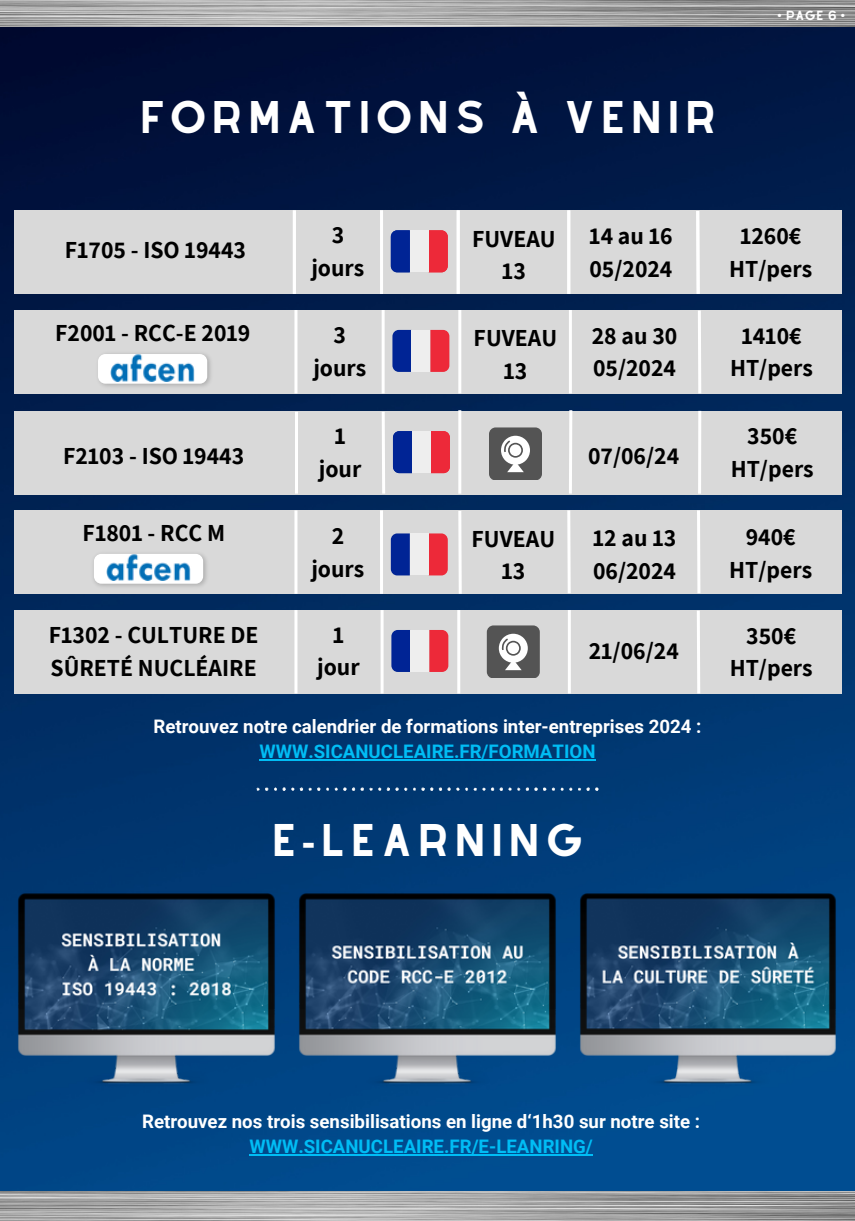
<style>
.page{position:relative;width:855px;height:1221px;background:#fff}
.page>*{position:absolute;margin:0;border:0;box-sizing:border-box;transform-origin:0 0}
.t1{font:40px "Alyssum Sans";letter-spacing:.15em;color:#fff}
.t2{font:700 23.8px/32.8px "Assistant";color:#000;text-align:center}
.t3{font:700 18.6px "Roboto";color:#fff}
.t4{font:700 18.6px "Roboto";color:#00bdf5}
.t5{font:11.6px "Alyssum Sans";color:#fff}
.s1{font-family:"Noto Sans";font-weight:700}
</style>
<div class="page">
<img style="left:0;top:27px;width:855px;height:1164px">
<img style="left:0;top:0;width:855px;height:27px">
<div style="left:15px;top:210px;width:827px;height:84px;background:#d9d9d9"></div>
<div style="left:15px;top:310px;width:827px;height:83px;background:#d9d9d9"></div>
<div style="left:15px;top:411px;width:827px;height:83px;background:#d9d9d9"></div>
<img style="left:99px;top:353px;width:112px;height:34px">
<div style="left:98px;top:354px;width:109px;height:30px;background:#fff;border-radius:7px"></div>
<img style="left:110px;top:353px;width:85px;height:28px">
<div style="left:15px;top:510px;width:827px;height:84px;background:#d9d9d9"></div>
<div style="left:15px;top:610px;width:827px;height:83px;background:#d9d9d9"></div>
<svg style="left:429px;top:230px;width:19px;height:42px"></svg>
<svg style="left:391px;top:230px;width:19px;height:42px"></svg>
<div style="left:410px;top:230px;width:19px;height:42px;background:#eee"></div>
<hr style="left:380px;top:210px;width:3px;height:84px;background:#fff">
<hr style="left:567px;top:210px;width:3px;height:84px;background:#fff">
<hr style="left:293px;top:210px;width:3px;height:84px;background:#fff">
<hr style="left:457px;top:210px;width:3px;height:84px;background:#fff">
<hr style="left:696px;top:211px;width:4px;height:83px;background:#fff">
<svg style="left:430px;top:330px;width:19px;height:42px"></svg>
<svg style="left:392px;top:330px;width:19px;height:42px"></svg>
<div style="left:411px;top:330px;width:19px;height:42px;background:#eee"></div>
<hr style="left:382px;top:310px;width:3px;height:83px;background:#fff">
<hr style="left:569px;top:310px;width:3px;height:83px;background:#fff">
<hr style="left:294px;top:310px;width:3px;height:83px;background:#fff">
<hr style="left:458px;top:310px;width:3px;height:83px;background:#fff">
<hr style="left:698px;top:311px;width:3px;height:82px;background:#fff">
<hr style="left:382px;top:412px;width:3px;height:82px;background:#fff">
<hr style="left:569px;top:410px;width:3px;height:84px;background:#fff">
<hr style="left:295px;top:412px;width:3px;height:82px;background:#fff">
<hr style="left:458px;top:410px;width:3px;height:84px;background:#fff">
<hr style="left:698px;top:411px;width:3px;height:83px;background:#fff">
<svg style="left:431px;top:431px;width:19px;height:42px"></svg>
<svg style="left:393px;top:431px;width:19px;height:42px"></svg>
<div style="left:412px;top:431px;width:19px;height:42px;background:#eee"></div>
<hr style="left:294px;top:510px;width:3px;height:84px;background:#fff">
<svg style="left:429px;top:533px;width:19px;height:42px"></svg>
<svg style="left:391px;top:533px;width:19px;height:42px"></svg>
<div style="left:410px;top:533px;width:19px;height:42px;background:#eee"></div>
<hr style="left:380px;top:510px;width:3px;height:84px;background:#fff">
<svg style="left:458px;top:511px;width:4px;height:83px"></svg>
<div style="left:489px;top:427px;width:53px;height:53px;background:#545454;border-radius:7px"></div>
<svg style="left:501px;top:436px;width:29px;height:36px"></svg>
<hr style="left:697px;top:510px;width:3px;height:83px;background:#fff">
<svg style="left:567px;top:510px;width:4px;height:83px"></svg>
<svg style="left:429px;top:630px;width:19px;height:42px"></svg>
<svg style="left:391px;top:630px;width:19px;height:42px"></svg>
<div style="left:410px;top:630px;width:19px;height:42px;background:#eee"></div>
<hr style="left:381px;top:610px;width:3px;height:83px;background:#fff">
<hr style="left:568px;top:610px;width:3px;height:83px;background:#fff">
<hr style="left:294px;top:610px;width:3px;height:83px;background:#fff">
<hr style="left:457px;top:610px;width:3px;height:83px;background:#fff">
<hr style="left:697px;top:611px;width:3px;height:82px;background:#fff">
<svg style="left:300px;top:787px;width:3px;height:4px"></svg>
<svg style="left:257px;top:787px;width:37px;height:4px"></svg>
<svg style="left:309px;top:787px;width:11px;height:4px"></svg>
<svg style="left:439px;top:787px;width:29px;height:4px"></svg>
<svg style="left:335px;top:787px;width:98px;height:4px"></svg>
<svg style="left:474px;top:787px;width:46px;height:4px"></svg>
<svg style="left:526px;top:787px;width:20px;height:4px"></svg>
<svg style="left:561px;top:788px;width:11px;height:3px"></svg>
<svg style="left:587px;top:787px;width:11px;height:4px"></svg>
<svg style="left:552px;top:787px;width:3px;height:4px"></svg>
<img style="left:0;top:1191px;width:855px;height:30px">
<div style="left:94px;top:554px;width:109px;height:30px;background:#fff;border-radius:7px"></div>
<img style="left:106px;top:553px;width:86px;height:27px">
<div style="left:487px;top:625px;width:52px;height:53px;background:#545454;border-radius:7px"></div>
<svg style="left:499px;top:634px;width:29px;height:36px"></svg>
<img style="left:14px;top:858px;width:265px;height:266px">
<img style="left:295px;top:858px;width:265px;height:266px">
<img style="left:575px;top:858px;width:266px;height:266px">
<hr style="left:259px;top:760px;width:337px;height:1px;background:#00bdf5">
<hr style="left:249px;top:1155px;width:55px;height:1px;background:#00bdf5">
<hr style="left:304px;top:1155px;width:289px;height:1px;background:#00bdf5">
<h1 class="t1" style="left:140px;top:93px;width:577px">FORMATIONS À VENIR</h1>
<p class="t5" style="left:778px;top:8px;width:68px">• Page 6 •</p>
<p class="t2" style="left:65px;top:233px;width:183px">F1705 - ISO 19443</p>
<p class="t2" style="left:311px;top:218px;width:54px">3 jours</p>
<p class="t2" style="left:472px;top:221px;width:85px">FUVEAU<br>13</p>
<p class="t2" style="left:589px;top:219px;width:85px;text-align:left">14 au 16<br>05/2024</p>
<p class="t2" style="left:729px;top:219px;width:84px">1260€<br>HT/pers</p>
<p class="t2" style="left:55px;top:316px;width:197px">F2001 - RCC-E 2019</p>
<p class="t2" style="left:313px;top:318px;width:54px">3 jours</p>
<p class="t2" style="left:474px;top:321px;width:85px">FUVEAU<br>13</p>
<p class="t2" style="left:730px;top:318px;width:84px">1410€<br>HT/pers</p>
<p class="t2" style="left:592px;top:318px;width:87px;text-align:left">28 au 30<br>05/2024</p>
<p class="t2" style="left:63px;top:439px;width:183px">F2103 - ISO 19443</p>
<p class="t2" style="left:319px;top:419px;width:44px">1 jour</p>
<p class="t2" style="left:588px;top:439px;width:93px">07/06/24</p>
<p class="t2" style="left:731px;top:419px;width:84px">350€<br>HT/pers</p>
<p class="t2" style="left:83px;top:515px;width:144px">F1801 - RCC M</p>
<p class="t2" style="left:311px;top:519px;width:54px">2 jours</p>
<p class="t2" style="left:471px;top:521px;width:85px">FUVEAU<br>13</p>
<p class="t2" style="left:593px;top:521px;width:85px;text-align:left">12 au 13<br>06/2024</p>
<p class="t2" style="left:729px;top:520px;width:84px">940€<br>HT/pers</p>
<p class="t2" style="left:49px;top:618px;width:211px;text-align:left">F1302 - CULTURE DE<br>SÛRETÉ NUCLÉAIRE</p>
<p class="t2" style="left:317px;top:617px;width:44px">1 jour</p>
<p class="t2" style="left:589px;top:634px;width:92px">21/06/24</p>
<p class="t2" style="left:730px;top:618px;width:84px">350€<br>HT/pers</p>
<p class="t3" style="left:154px;top:715px;width:549px">Retrouvez notre calendrier de formations inter-entreprises 2024 :</p>
<p class="t4" style="left:259px;top:741px;width:338px">WWW.SICANUCLEAIRE.FR/FORMATION</p>
<h1 class="t1" style="left:272px;top:816px;width:313px">E<span class="s1">-</span>LEARNING</h1>
<p class="t3" style="left:142px;top:1110px;width:560px">Retrouvez nos trois sensibilisations en ligne d‘1h30 sur notre site :</p>
<p class="t4" style="left:249px;top:1136px;width:345px">WWW.SICANUCLEAIRE.FR/E-LEANRING/</p>
</div>
